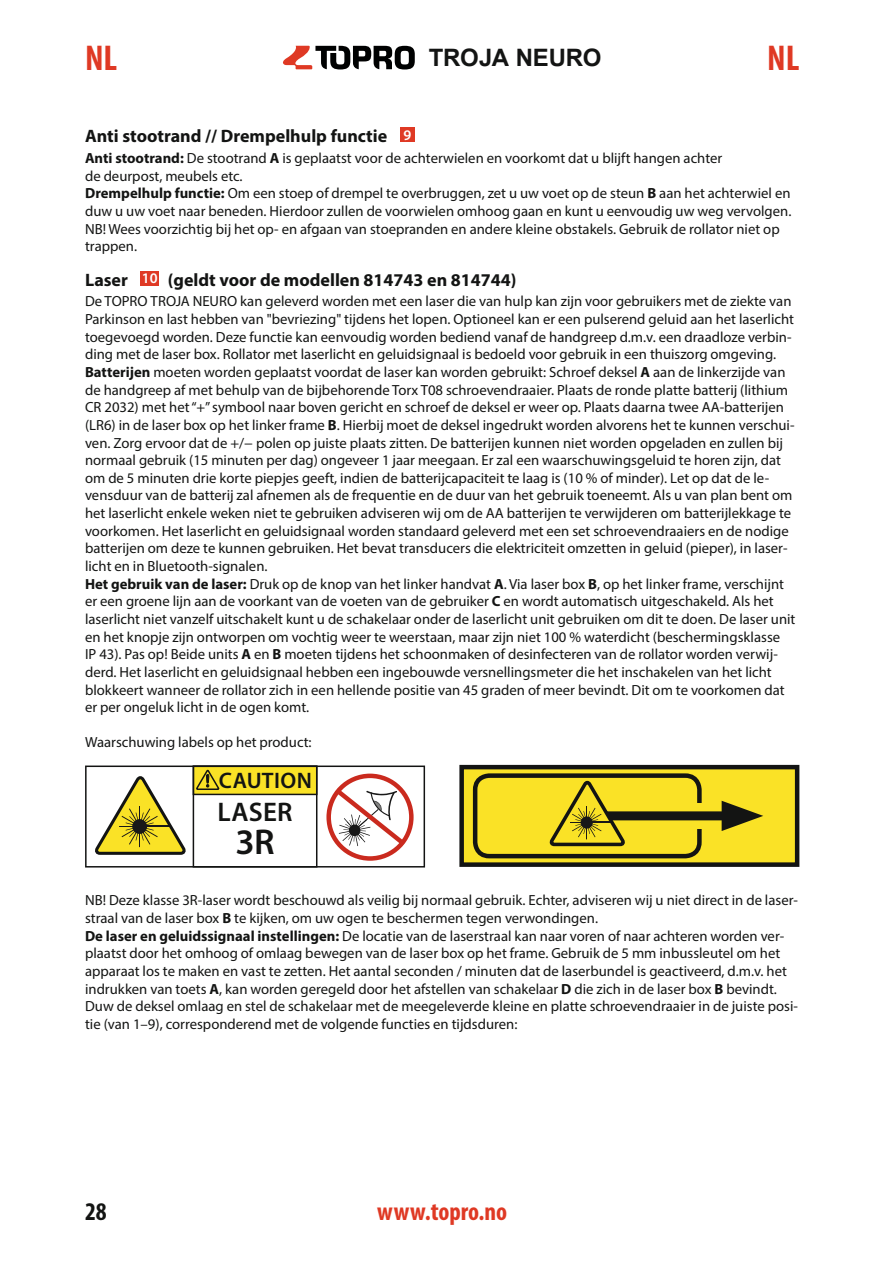
<style>
.page{position:relative;width:893px;height:1263px;background:#fff}
.page>*{position:absolute;margin:0;border:0;box-sizing:border-box;transform-origin:0 0}
.t1{font:700 condensed 36px "Myriad Pro";color:#df3924}
.t2{font:600 36px "Myriad Pro";color:#131413}
.t3{font:600 27px "Myriad Pro";letter-spacing:.01em;color:#131413}
.t4{font:700 condensed 25.5px "Myriad Pro";color:#df3924}
.t5{font:700 condensed 25.5px "Myriad Pro";color:#131413}
.t6{font:700 24px "Arial";letter-spacing:-.01em;color:#131413}
.t7{font:600 22.5px "Myriad Pro";letter-spacing:.015em;color:#131413}
.t8{font:700 18px "Myriad Pro";color:#131413}
.t9{font:14.7px/17.7px "Myriad Pro";color:#131413}
.s1{font-weight:600;font-size:14.7px;color:#fff}
.s2{font-weight:700}
</style>
<div class="page">
<svg style="left:283px;top:46px;width:132px;height:23px"></svg>
<div style="left:400px;top:128px;width:15px;height:14px;background:#df3924"></div>
<div style="left:141px;top:271px;width:18px;height:15px;background:#df3924"></div>
<div style="left:462px;top:767px;width:335px;height:98px;background:#fae226"></div>
<div style="left:459px;top:765px;width:340px;height:102px;border:4px solid #131413"></div>
<div style="left:473px;top:773px;width:229px;height:85px;border:4px solid #131413;border-radius:14px"></div>
<div style="left:668px;top:803px;width:50px;height:26px;background:#fae226"></div>
<div style="left:595px;top:811px;width:143px;height:9px;background:#131413"></div>
<svg style="left:722px;top:801px;width:41px;height:30px"></svg>
<svg style="left:549px;top:780px;width:77px;height:67px"></svg>
<div style="left:85px;top:765px;width:340px;height:102px;border:2px solid #131413"></div>
<div style="left:193px;top:766px;width:124px;height:28px;background:#fae226"></div>
<div style="left:193px;top:765px;width:124px;height:30px;border:2px solid #131413"></div>
<svg style="left:196px;top:769px;width:24px;height:21px"></svg>
<div style="left:326px;top:774px;width:88px;height:87px;border:4px solid #ca2a1e;border-radius:50%"></div>
<svg style="left:330px;top:784px;width:80px;height:66px"></svg>
<svg style="left:95px;top:776px;width:91px;height:79px"></svg>
<div style="left:193px;top:765px;width:124px;height:102px;border:2px solid #131413"></div>
<h1 class="t1" style="left:85px;top:44px;width:34px">NL</h1>
<h1 class="t1" style="left:767px;top:44px;width:34px">NL</h1>
<h3 class="t6" style="left:429px;top:44px;width:174px">TROJA NEURO</h3>
<p class="t8" style="left:85px;top:129px;width:328px">Anti stootrand // Drempelhulp functie <span class="s1">9</span></p>
<p class="t9" style="left:85px;top:150px;width:708px"><span class="s2">Anti stootrand:</span> De stootrand <span class="s2">A</span> is geplaatst voor de achterwielen en voorkomt dat u blijft hangen achter<br>de deurpost, meubels etc.<br><span class="s2">Drempelhulp functie:</span> Om een stoep of drempel te overbruggen, zet u uw voet op de steun <span class="s2">B</span> aan het achterwiel en duw u uw voet naar beneden. Hierdoor zullen de voorwielen omhoog gaan en kunt u eenvoudig uw weg vervolgen.<br>NB! Wees voorzichtig bij het op- en afgaan van stoepranden en andere kleine obstakels. Gebruik de rollator niet op trappen.</p>
<p class="t8" style="left:85px;top:272px;width:433px">Laser <span class="s1">10</span> (geldt voor de modellen 814743 en 814744)</p>
<p class="t9" style="left:85px;top:293px;width:712px">De TOPRO TROJA NEURO kan geleverd worden met een laser die van hulp kan zijn voor gebruikers met de ziekte van Parkinson en last hebben van "bevriezing" tijdens het lopen. Optioneel kan er een pulserend geluid aan het laserlicht toegevoegd worden. Deze functie kan eenvoudig worden bediend vanaf de handgreep d.m.v. een draadloze verbin&shy;ding met de laser box. Rollator met laserlicht en geluidsignaal is bedoeld voor gebruik in een thuiszorg omgeving.<br><span class="s2">Batterijen</span> moeten worden geplaatst voordat de laser kan worden gebruikt: Schroef deksel <span class="s2">A</span> aan de linkerzijde van de handgreep af met behulp van de bijbehorende Torx T08 schroevendraaier. Plaats de ronde platte batterij (lithium CR 2032) met het “+” symbool naar boven gericht en schroef de deksel er weer op. Plaats daarna twee AA-batterijen (LR6) in de laser box op het linker frame <span class="s2">B</span>. Hierbij moet de deksel ingedrukt worden alvorens het te kunnen verschui&shy;ven. Zorg ervoor dat de +/− polen op juiste plaats zitten. De batterijen kunnen niet worden opgeladen en zullen bij normaal gebruik (15 minuten per dag) ongeveer 1 jaar meegaan. Er zal een waarschuwingsgeluid te horen zijn, dat om de 5 minuten drie korte piepjes geeft, indien de batterijcapaciteit te laag is (10 % of minder). Let op dat de le&shy;vensduur van de batterij zal afnemen als de frequentie en de duur van het gebruik toeneemt. Als u van plan bent om het laserlicht enkele weken niet te gebruiken adviseren wij om de AA batterijen te verwijderen om batterijlekkage te voorkomen. Het laserlicht en geluidsignaal worden standaard geleverd met een set schroevendraaiers en de nodige batterijen om deze te kunnen gebruiken. Het bevat transducers die elektriciteit omzetten in geluid (pieper), in laser&shy;licht en in Bluetooth-signalen.<br><span class="s2">Het gebruik van de laser:</span> Druk op de knop van het linker handvat <span class="s2">A</span>. Via laser box <span class="s2">B</span>, op het linker frame, verschijnt er een groene lijn aan de voorkant van de voeten van de gebruiker <span class="s2">C</span> en wordt automatisch uitgeschakeld. Als het laserlicht niet vanzelf uitschakelt kunt u de schakelaar onder de laserlicht unit gebruiken om dit te doen. De laser unit en het knopje zijn ontworpen om vochtig weer te weerstaan, maar zijn niet 100 % waterdicht (beschermingsklasse<br>IP 43). Pas op! Beide units <span class="s2">A</span> en <span class="s2">B</span> moeten tijdens het schoonmaken of desinfecteren van de rollator worden verwij&shy;derd. Het laserlicht en geluidsignaal hebben een ingebouwde versnellingsmeter die het inschakelen van het licht blokkeert wanneer de rollator zich in een hellende positie van 45 graden of meer bevindt. Dit om te voorkomen dat er per ongeluk licht in de ogen komt.</p>
<p class="t9" style="left:85px;top:733px;width:228px">Waarschuwing labels op het product:</p>
<h3 class="t7" style="left:219px;top:772px;width:94px">CAUTION</h3>
<h2 class="t3" style="left:218px;top:803px;width:77px">LASER</h2>
<h1 class="t2" style="left:235px;top:829px;width:41px">3R</h1>
<p class="t9" style="left:85px;top:892px;width:714px">NB! Deze klasse 3R-laser wordt beschouwd als veilig bij normaal gebruik. Echter, adviseren wij u niet direct in de laser&shy;straal van de laser box <span class="s2">B</span> te kijken, om uw ogen te beschermen tegen verwondingen.<br><span class="s2">De laser en geluidssignaal instellingen:</span> De locatie van de laserstraal kan naar voren of naar achteren worden ver&shy;plaatst door het omhoog of omlaag bewegen van de laser box op het frame. Gebruik de 5 mm inbussleutel om het apparaat los te maken en vast te zetten. Het aantal seconden / minuten dat de laserbundel is geactiveerd, d.m.v. het indrukken van toets <span class="s2">A</span>, kan worden geregeld door het afstellen van schakelaar <span class="s2">D</span> die zich in de laser box <span class="s2">B</span> bevindt.<br>Duw de deksel omlaag en stel de schakelaar met de meegeleverde kleine en platte schroevendraaier in de juiste posi&shy;tie (van 1–9), corresponderend met de volgende functies en tijdsduren:</p>
<h3 class="t5" style="left:85px;top:1203px;width:23px">28</h3>
<h3 class="t4" style="left:377px;top:1203px;width:131px">www.topro.no</h3>
</div>
